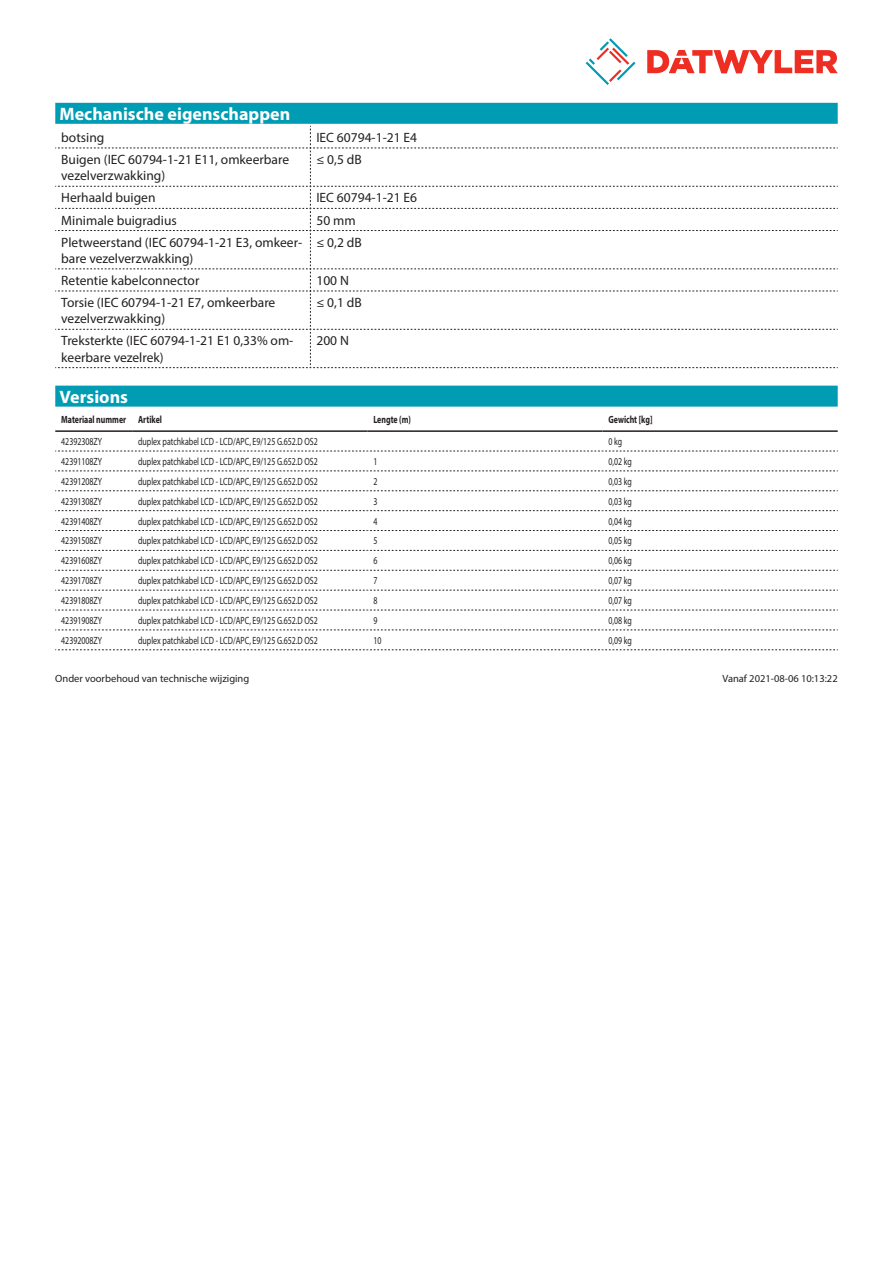
<style>
.page{position:relative;width:893px;height:1263px;background:#fff}
.page>*{position:absolute;margin:0;border:0;box-sizing:border-box;transform-origin:0 0}
.Standard_Head_Proper{font:700 18px "Myriad Pro";color:#fff}
.myriad_light_propert{font:13.5px/16.2px "Myriad Pro";color:#231f20}
.myriadlight{font:10.5px "Myriad Pro";color:#231f20;scale:.75 1}
.Footnote{font:10.5px "Myriad Pro";color:#231f20}
.myriadbold{font:700 10.5px "Myriad Pro";color:#231f20;scale:.75 1}
</style>
<div class="page">
<svg style="left:586px;top:38px;width:49px;height:47px"></svg>
<svg style="left:647px;top:50px;width:191px;height:23px"></svg>
<div style="left:55px;top:103px;width:783px;height:21px;background:#009cb3"></div>
<svg style="left:55px;top:126px;width:783px;height:242px"></svg>
<div style="left:55px;top:386px;width:783px;height:21px;background:#009cb3"></div>
<hr style="left:55px;top:430px;width:77px;height:2px;background:#231f20">
<hr style="left:132px;top:430px;width:235px;height:2px;background:#231f20">
<hr style="left:367px;top:430px;width:235px;height:2px;background:#231f20">
<hr style="left:602px;top:430px;width:236px;height:2px;background:#231f20">
<svg style="left:55px;top:451px;width:783px;height:1px"></svg>
<svg style="left:55px;top:471px;width:783px;height:1px"></svg>
<svg style="left:55px;top:490px;width:783px;height:1px"></svg>
<svg style="left:55px;top:510px;width:783px;height:1px"></svg>
<svg style="left:55px;top:530px;width:783px;height:1px"></svg>
<svg style="left:55px;top:550px;width:783px;height:1px"></svg>
<svg style="left:55px;top:570px;width:783px;height:1px"></svg>
<svg style="left:55px;top:590px;width:783px;height:1px"></svg>
<svg style="left:55px;top:610px;width:783px;height:1px"></svg>
<svg style="left:55px;top:630px;width:783px;height:1px"></svg>
<svg style="left:55px;top:649px;width:783px;height:1px"></svg>
<p class="Standard_Head_Proper" style="left:60px;top:102px;width:232px">Mechanische eigenschappen</p>
<p class="myriad_light_propert" style="left:61px;top:129px;width:45px">botsing</p>
<p class="myriad_light_propert" style="left:316px;top:129px;width:102px">IEC 60794-1-21 E4</p>
<p class="myriad_light_propert" style="left:61px;top:151px;width:229px">Buigen (IEC 60794-1-21 E11, omkeerbare vezelverzwakking)</p>
<p class="myriad_light_propert" style="left:316px;top:151px;width:47px">≤ 0,5 dB</p>
<p class="myriad_light_propert" style="left:61px;top:190px;width:96px">Herhaald buigen</p>
<p class="myriad_light_propert" style="left:316px;top:190px;width:102px">IEC 60794-1-21 E6</p>
<p class="myriad_light_propert" style="left:61px;top:212px;width:117px">Minimale buigradius</p>
<p class="myriad_light_propert" style="left:316px;top:212px;width:41px">50 mm</p>
<p class="myriad_light_propert" style="left:61px;top:234px;width:242px">Pletweerstand (IEC 60794-1-21 E3, omkeer&shy;bare vezelverzwakking)</p>
<p class="myriad_light_propert" style="left:316px;top:234px;width:47px">≤ 0,2 dB</p>
<p class="myriad_light_propert" style="left:61px;top:272px;width:140px">Retentie kabelconnector</p>
<p class="myriad_light_propert" style="left:316px;top:272px;width:34px">100 N</p>
<p class="myriad_light_propert" style="left:61px;top:294px;width:216px">Torsie (IEC 60794-1-21 E7, omkeerbare vezelverzwakking)</p>
<p class="myriad_light_propert" style="left:316px;top:294px;width:47px">≤ 0,1 dB</p>
<p class="myriad_light_propert" style="left:61px;top:333px;width:234px">Treksterkte (IEC 60794-1-21 E1 0,33% om&shy;keerbare vezelrek)</p>
<p class="myriad_light_propert" style="left:316px;top:333px;width:34px">200 N</p>
<p class="Standard_Head_Proper" style="left:60px;top:385px;width:70px">Versions</p>
<p class="myriadbold" style="left:61px;top:412px;width:88px">Materiaal nummer</p>
<p class="myriadbold" style="left:138px;top:412px;width:33px">Artikel</p>
<p class="myriadbold" style="left:373px;top:412px;width:52px">Lengte (m)</p>
<p class="myriadbold" style="left:608px;top:412px;width:60px">Gewicht [kg]</p>
<p class="myriadlight" style="left:61px;top:435px;width:56px">42392308ZY</p>
<p class="myriadlight" style="left:138px;top:435px;width:241px">duplex patchkabel LCD - LCD/APC, E9/125 G.652.D OS2</p>
<p class="myriadlight" style="left:608px;top:435px;width:20px">0 kg</p>
<p class="myriadlight" style="left:61px;top:455px;width:56px">42391108ZY</p>
<p class="myriadlight" style="left:138px;top:455px;width:241px">duplex patchkabel LCD - LCD/APC, E9/125 G.652.D OS2</p>
<p class="myriadlight" style="left:373px;top:455px;width:7px">1</p>
<p class="myriadlight" style="left:608px;top:455px;width:33px">0,02 kg</p>
<p class="myriadlight" style="left:61px;top:475px;width:56px">42391208ZY</p>
<p class="myriadlight" style="left:138px;top:475px;width:241px">duplex patchkabel LCD - LCD/APC, E9/125 G.652.D OS2</p>
<p class="myriadlight" style="left:373px;top:475px;width:7px">2</p>
<p class="myriadlight" style="left:608px;top:475px;width:33px">0,03 kg</p>
<p class="myriadlight" style="left:61px;top:495px;width:56px">42391308ZY</p>
<p class="myriadlight" style="left:138px;top:495px;width:241px">duplex patchkabel LCD - LCD/APC, E9/125 G.652.D OS2</p>
<p class="myriadlight" style="left:373px;top:495px;width:7px">3</p>
<p class="myriadlight" style="left:608px;top:495px;width:33px">0,03 kg</p>
<p class="myriadlight" style="left:61px;top:514px;width:56px">42391408ZY</p>
<p class="myriadlight" style="left:138px;top:514px;width:241px">duplex patchkabel LCD - LCD/APC, E9/125 G.652.D OS2</p>
<p class="myriadlight" style="left:373px;top:514px;width:7px">4</p>
<p class="myriadlight" style="left:608px;top:514px;width:33px">0,04 kg</p>
<p class="myriadlight" style="left:61px;top:534px;width:56px">42391508ZY</p>
<p class="myriadlight" style="left:138px;top:534px;width:241px">duplex patchkabel LCD - LCD/APC, E9/125 G.652.D OS2</p>
<p class="myriadlight" style="left:373px;top:534px;width:7px">5</p>
<p class="myriadlight" style="left:608px;top:534px;width:33px">0,05 kg</p>
<p class="myriadlight" style="left:61px;top:554px;width:56px">42391608ZY</p>
<p class="myriadlight" style="left:138px;top:554px;width:241px">duplex patchkabel LCD - LCD/APC, E9/125 G.652.D OS2</p>
<p class="myriadlight" style="left:373px;top:554px;width:7px">6</p>
<p class="myriadlight" style="left:608px;top:554px;width:33px">0,06 kg</p>
<p class="myriadlight" style="left:61px;top:574px;width:56px">42391708ZY</p>
<p class="myriadlight" style="left:138px;top:574px;width:241px">duplex patchkabel LCD - LCD/APC, E9/125 G.652.D OS2</p>
<p class="myriadlight" style="left:373px;top:574px;width:7px">7</p>
<p class="myriadlight" style="left:608px;top:574px;width:33px">0,07 kg</p>
<p class="myriadlight" style="left:61px;top:594px;width:56px">42391808ZY</p>
<p class="myriadlight" style="left:138px;top:594px;width:241px">duplex patchkabel LCD - LCD/APC, E9/125 G.652.D OS2</p>
<p class="myriadlight" style="left:373px;top:594px;width:7px">8</p>
<p class="myriadlight" style="left:608px;top:594px;width:33px">0,07 kg</p>
<p class="myriadlight" style="left:61px;top:614px;width:56px">42391908ZY</p>
<p class="myriadlight" style="left:138px;top:614px;width:241px">duplex patchkabel LCD - LCD/APC, E9/125 G.652.D OS2</p>
<p class="myriadlight" style="left:373px;top:614px;width:7px">9</p>
<p class="myriadlight" style="left:608px;top:614px;width:33px">0,08 kg</p>
<p class="myriadlight" style="left:61px;top:634px;width:56px">42392008ZY</p>
<p class="myriadlight" style="left:138px;top:634px;width:241px">duplex patchkabel LCD - LCD/APC, E9/125 G.652.D OS2</p>
<p class="myriadlight" style="left:373px;top:634px;width:12px">10</p>
<p class="myriadlight" style="left:608px;top:634px;width:33px">0,09 kg</p>
<p class="Footnote" style="left:55px;top:671px;width:196px">Onder voorbehoud van technische wijziging</p>
<p class="Footnote" style="left:722px;top:671px;width:117px">Vanaf 2021-08-06 10:13:22</p>
</div>
